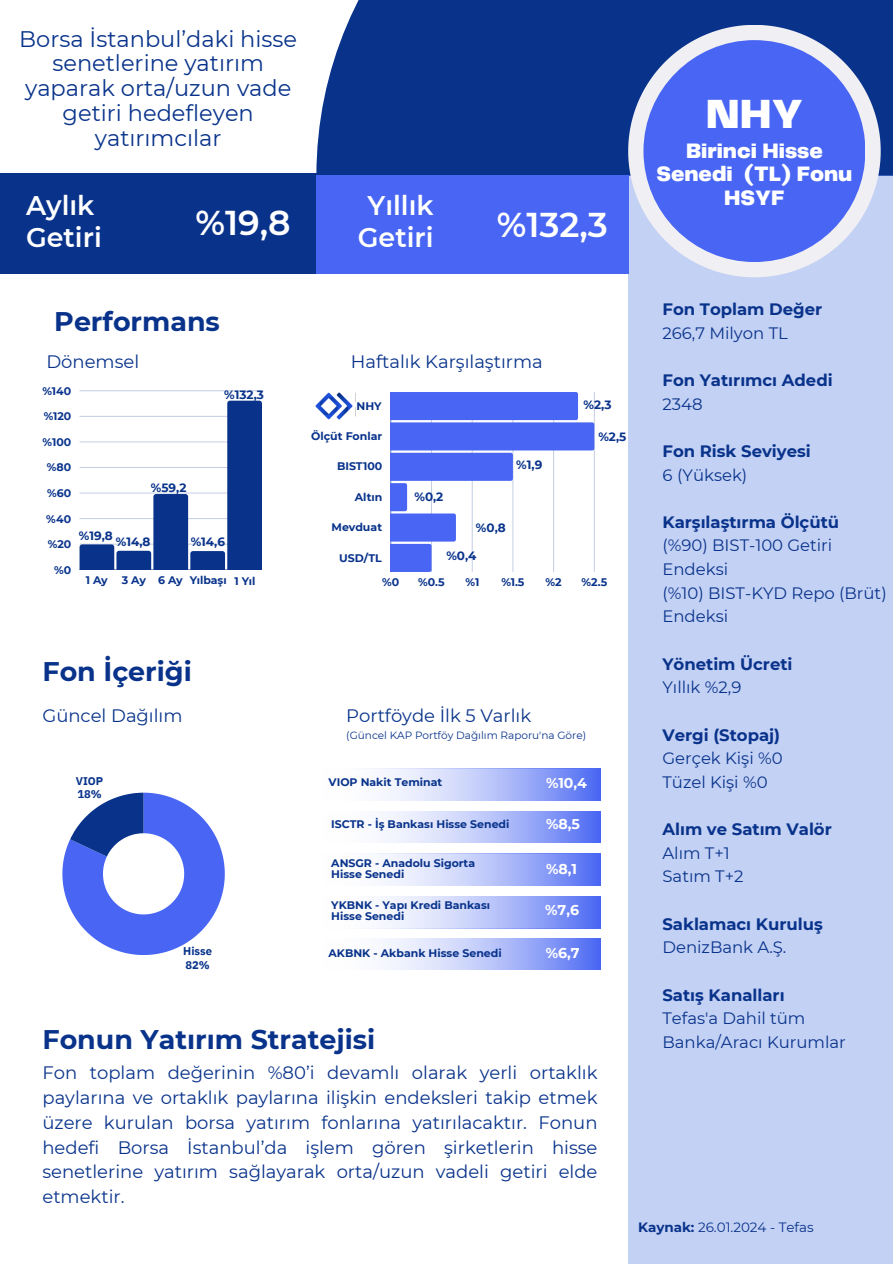
<style>
.page{position:relative;width:893px;height:1264px;background:#fff}
.page>*{position:absolute;margin:0;border:0;box-sizing:border-box;transform-origin:0 0}
.t1{font:900 42.3px "Telegraf";color:#fff}
.t2{font:600 34.35px "Montserrat";color:#fff}
.t3{font:700 26.85px "Montserrat";color:#09338b}
.t4{font:600 26.85px/31.5px "Montserrat";color:#fff}
.t5{font:22.5px/24.8px "Montserrat";color:#09338b;text-align:center}
.t6{font:900 21.75px/23.5px "Telegraf";color:#fff;text-align:center}
.t7{font:18px/24.8px "Montserrat";color:#09338b;text-align:justify}
.t8{font:16.5px/23.7px "Montserrat";color:#09338b}
.t9{font:700 16.5px/23.7px "Montserrat";color:#09338b}
.t10{font:700 14.1px "Montserrat";color:#fff}
.t11{font:13.5px "Montserrat";color:#09338b}
.t12{font:700 12px "Montserrat";color:#09338b}
.t13{font:700 11.25px/13.6px "IBM Plex Sans";color:#09338b}
.t14{font:700 10.95px/10.9px "Montserrat";color:#09338b}
.t15{font:10.5px "Montserrat";color:#09338b}
.s1{font-weight:400}
.s2{font-weight:700}
</style>
<div class="page">
<div style="left:316px;top:0;width:576px;height:176px;background:#09338b"></div>
<div style="left:628px;top:176px;width:264px;height:1087px;background:#c3d1f4"></div>
<svg style="left:628px;top:25px;width:252px;height:252px"></svg>
<div style="left:643px;top:40px;width:222px;height:222px;background:#4866f3;border-radius:50%"></div>
<div style="left:0;top:174px;width:316px;height:100px;background:#09338b"></div>
<div style="left:316px;top:176px;width:312px;height:98px;background:#4866f3"></div>
<svg style="left:62px;top:792px;width:163px;height:163px"></svg>
<hr style="left:79px;top:390px;width:183px;height:1px;background:#09338b">
<hr style="left:79px;top:569px;width:183px;height:1px;background:#09338b">
<svg style="left:79px;top:400px;width:183px;height:169px"></svg>
<svg style="left:386px;top:811px;width:214px;height:31px;background:#b0bdf9"></svg>
<svg style="left:368px;top:853px;width:232px;height:32px"></svg>
<svg style="left:386px;top:896px;width:214px;height:32px;background:#b0bdf9"></svg>
<svg style="left:386px;top:938px;width:214px;height:31px;background:#b0bdf9"></svg>
<svg style="left:386px;top:769px;width:214px;height:31px;background:#b0bdf9"></svg>
<hr style="left:594px;top:392px;width:1px;height:180px;background:#09338b">
<hr style="left:390px;top:392px;width:1px;height:180px;background:#09338b">
<svg style="left:391px;top:392px;width:203px;height:180px"></svg>
<img style="left:315px;top:392px;width:38px;height:27px">
<h5 class="t5" style="left:19px;top:26px;width:279px">Borsa İstanbul’daki hisse senetlerine yatırım yaparak orta/uzun vade getiri hedefleyen yatırımcılar</h5>
<h5 class="t4" style="left:26px;top:190px;width:77px">Aylık<br>Getiri</h5>
<h5 class="t4" style="left:358px;top:190px;width:77px;text-align:center">Yıllık<br>Getiri</h5>
<h5 class="t2" style="left:195px;top:202px;width:97px">%19,8</h5>
<p class="t2" style="left:496px;top:204px;width:113px">%132,3</p>
<p class="t1" style="left:705px;top:96px;width:99px">NHY</p>
<p class="t6" style="left:656px;top:140px;width:197px">Birinci Hisse<br>Senedi (TL) Fonu<br>HSYF</p>
<h5 class="t3" style="left:54px;top:305px;width:167px">Performans</h5>
<h5 class="t7" style="left:46px;top:349px;width:94px">Dönemsel</h5>
<h5 class="t7" style="left:351px;top:349px;width:193px">Haftalık Karşılaştırma</h5>
<p class="t14" style="left:43px;top:385px;width:30px">%140</p>
<p class="t14" style="left:44px;top:411px;width:29px">%120</p>
<p class="t14" style="left:43px;top:436px;width:30px">%100</p>
<p class="t14" style="left:47px;top:462px;width:26px">%80</p>
<p class="t14" style="left:47px;top:487px;width:26px">%60</p>
<p class="t14" style="left:46px;top:513px;width:26px">%40</p>
<p class="t14" style="left:48px;top:538px;width:25px">%20</p>
<p class="t12" style="left:151px;top:480px;width:37px">%59,2</p>
<p class="t12" style="left:224px;top:387px;width:41px">%132,3</p>
<h5 class="t12" style="left:79px;top:528px;width:35px">%19,8</h5>
<p class="t12" style="left:116px;top:534px;width:36px">%14,8</p>
<p class="t12" style="left:191px;top:534px;width:36px">%14,6</p>
<p class="t14" style="left:356px;top:400px;width:27px">NHY</p>
<p class="t14" style="left:311px;top:430px;width:73px">Ölçüt Fonlar</p>
<p class="t14" style="left:337px;top:461px;width:47px">BIST100</p>
<p class="t14" style="left:354px;top:491px;width:29px">Altın</p>
<p class="t14" style="left:331px;top:522px;width:52px">Mevduat</p>
<p class="t14" style="left:339px;top:552px;width:44px">USD/TL</p>
<p class="t12" style="left:414px;top:489px;width:30px">%0,2</p>
<h6 class="t12" style="left:476px;top:520px;width:31px">%0,8</h6>
<p class="t12" style="left:446px;top:548px;width:32px">%0,4</p>
<p class="t12" style="left:516px;top:457px;width:28px">%1,9</p>
<p class="t12" style="left:583px;top:397px;width:29px">%2,3</p>
<h6 class="t12" style="left:598px;top:429px;width:29px">%2,5</h6>
<p class="t14" style="left:54px;top:564px;width:19px">%0</p>
<p class="t14" style="left:86px;top:574px;width:24px">1 Ay</p>
<p class="t14" style="left:122px;top:574px;width:135px">3 Ay 6 Ay Yılbaşı 1 Yıl</p>
<p class="t14" style="left:382px;top:576px;width:19px">%0</p>
<p class="t14" style="left:418px;top:576px;width:28px">%0.5</p>
<p class="t14" style="left:465px;top:576px;width:15px">%1</p>
<p class="t14" style="left:501px;top:576px;width:25px">%1.5</p>
<p class="t14" style="left:545px;top:576px;width:18px">%2</p>
<p class="t14" style="left:581px;top:576px;width:27px">%2.5</p>
<h5 class="t3" style="left:42px;top:654px;width:151px">Fon İçeriği</h5>
<p class="t7" style="left:42px;top:702px;width:142px">Güncel Dağılım</p>
<h2 class="t7" style="left:346px;top:703px;width:186px">Portföyde İlk 5 Varlık</h2>
<h5 class="t15" style="left:346px;top:728px;width:241px">(Güncel KAP Portföy Dağılım Raporu'na Göre)</h5>
<p class="t13" style="left:76px;top:774px;width:29px">VIOP<br>18%</p>
<p class="t13" style="left:183px;top:944px;width:30px">Hisse<br>82%</p>
<p class="t14" style="left:328px;top:777px;width:115px">VIOP Nakit Teminat</p>
<h6 class="t14" style="left:331px;top:818px;width:180px">ISCTR - İş Bankası Hisse Senedi</h6>
<p class="t10" style="left:546px;top:774px;width:43px">%10,4</p>
<h2 class="t10" style="left:546px;top:815px;width:35px">%8,5</h2>
<h5 class="t14" style="left:331px;top:857px;width:145px">ANSGR - Anadolu Sigorta<br>Hisse Senedi</h5>
<p class="t10" style="left:546px;top:860px;width:33px">%8,1</p>
<p class="t10" style="left:545px;top:901px;width:35px">%7,6</p>
<p class="t14" style="left:328px;top:947px;width:174px">AKBNK - Akbank Hisse Senedi</p>
<p class="t10" style="left:545px;top:944px;width:35px">%6,7</p>
<p class="t14" style="left:331px;top:899px;width:160px">YKBNK - Yapı Kredi Bankası<br>Hisse Senedi</p>
<p class="t10" style="left:546px;top:897px;width:32px">%1.3</p>
<p class="t10" style="left:558px;top:944px;width:32px">45.2</p>
<p class="t3" style="left:42px;top:1023px;width:334px">Fonun Yatırım Stratejisi</p>
<p class="t7" style="left:42px;top:1060px;width:556px">Fon toplam değerinin %80’i devamlı olarak yerli ortaklık paylarına ve ortaklık paylarına ilişkin endeksleri takip etmek üzere kurulan borsa yatırım fonlarına yatırılacaktır. Fonun hedefi Borsa İstanbul’da işlem gören şirketlerin hisse senetlerine yatırım sağlayarak orta/uzun vadeli getiri elde etmektir.</p>
<p class="t9" style="left:662px;top:297px;width:161px">Fon Toplam Değer<br><span class="s1">266,7 Milyon TL</span></p>
<h3 class="t9" style="left:662px;top:368px;width:172px">Fon Yatırımcı Adedi<br><span class="s1">2348</span></h3>
<h4 class="t9" style="left:662px;top:439px;width:150px">Fon Risk Seviyesi<br><span class="s1">6 (Yüksek)</span></h4>
<h2 class="t8" style="left:662px;top:510px;width:226px"><span class="s2">Karşılaştırma Ölçütü </span>(%90) BIST-100 Getiri<br>Endeksi<br>(%10) BIST-KYD Repo (Brüt)<br>Endeksi</h2>
<h1 class="t9" style="left:662px;top:652px;width:132px">Yönetim Ücreti<br><span class="s1">Yıllık %2,9</span></h1>
<h2 class="t8" style="left:662px;top:722px;width:122px"><span class="s2">Vergi (Stopaj)<br></span>Gerçek Kişi %0<br>Tüzel Kişi %0</h2>
<h1 class="t9" style="left:662px;top:817px;width:171px">Alım ve Satım Valör<br><span class="s1">Alım T+1<br>Satım T+2</span></h1>
<p class="t9" style="left:662px;top:911px;width:162px">Saklamacı Kuruluş<br><span class="s1">DenizBank A.Ş.</span></p>
<h5 class="t8" style="left:662px;top:982px;width:185px"><span class="s2">Satış Kanalları<br></span>Tefas'a Dahil tüm<br>Banka/Aracı Kurumlar</h5>
<p class="t11" style="left:638px;top:1219px;width:177px"><span class="s2">Kaynak:</span> 26.01.2024 - Tefas</p>
</div>
